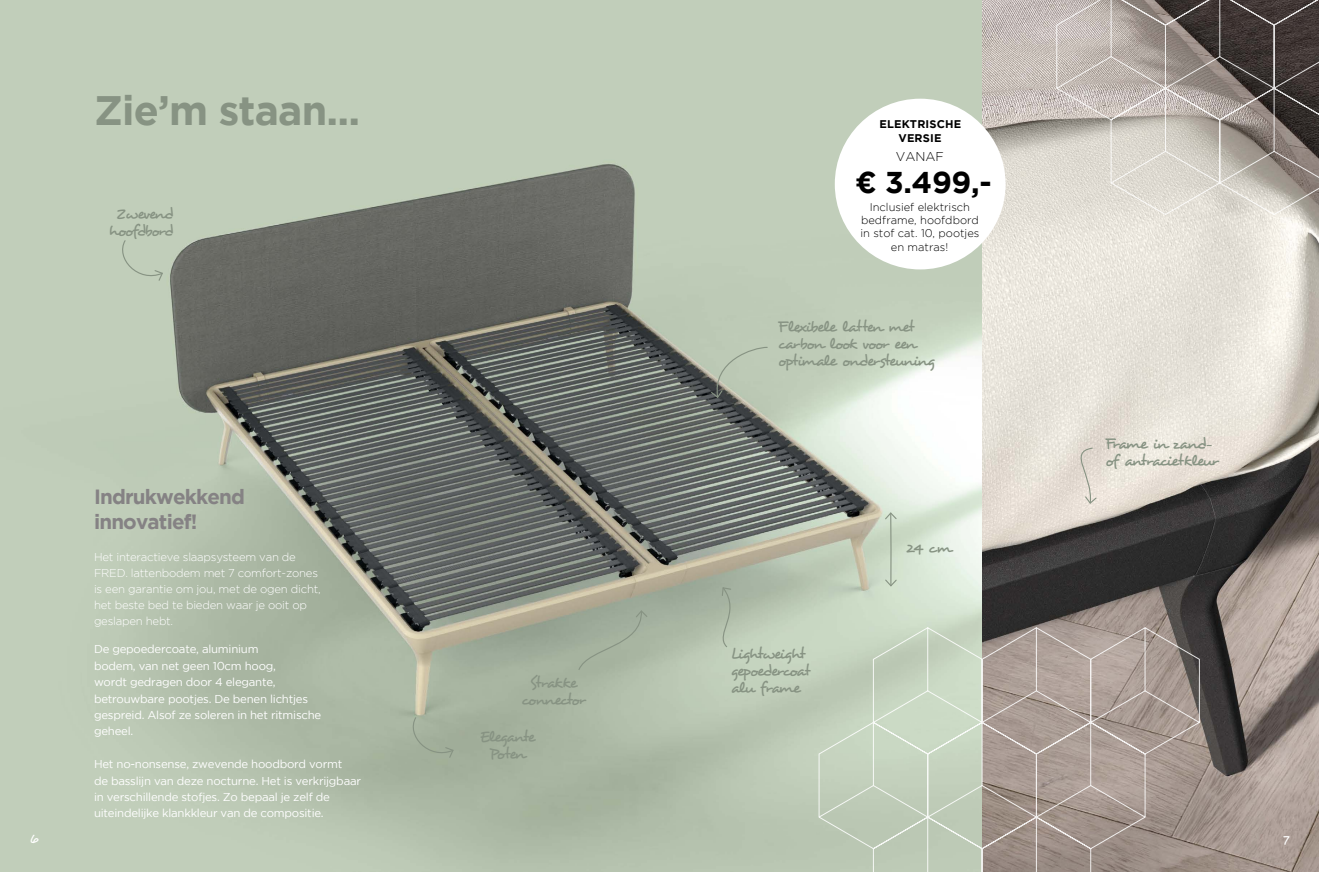
<style>
.page{position:relative;width:1319px;height:872px;background:#fff}
.page>*{position:absolute;margin:0;border:0;box-sizing:border-box;transform-origin:0 0}
.t1{font:700 41.1px "Gotham";letter-spacing:-.02em;color:#879383}
.t2{font:700 30px "Gotham";color:#000}
.t3{font:700 20.55px/24.6px "Gotham";letter-spacing:-.04em;color:#858284}
.t4{font:15.9px/17.1px "Desyrel";letter-spacing:-.085em;color:#879383;text-align:center}
.t5{font:300 12.75px "Gotham";color:#000}
.t6{font:12.45px "Desyrel";color:#fff}
.t7{font:11.4px/16.4px "Gotham";letter-spacing:-.02em;color:#fff}
.t8{font:300 11.4px/15.9px "Gotham";letter-spacing:-.02em;color:#fff}
.t9{font:300 11.1px/13.4px "Gotham";color:#000;text-align:center}
.t10{font:700 11.1px/13.4px "Gotham";letter-spacing:.015em;color:#000;text-align:center}
</style>
<div class="page">
<img style="left:0;top:0;width:981px;height:872px">
<img style="left:981px;top:0;width:337px;height:872px">
<svg style="left:818px;top:627px;width:381px;height:245px;background:#b2b0a3"></svg>
<svg style="left:1055px;top:0;width:263px;height:215px;background:#a29b95"></svg>
<div style="left:115px;top:239px;width:49px;height:44px;background:#c1ceba"></div>
<svg style="left:713px;top:586px;width:29px;height:62px;background:#aebba8"></svg>
<svg style="left:710px;top:346px;width:58px;height:53px;background:#b0bba9"></svg>
<svg style="left:883px;top:511px;width:14px;height:76px"></svg>
<svg style="left:577px;top:609px;width:71px;height:62px;background:#a2af9c"></svg>
<svg style="left:1066px;top:447px;width:31px;height:58px;background:#dfd8ce"></svg>
<div style="left:834px;top:99px;width:171px;height:170px;background:#fff;border-radius:50%"></div>
<div style="left:405px;top:716px;width:49px;height:44px;background:#a3b09c"></div>
<h1 class="t1" style="left:94px;top:87px;width:267px">Zie’m staan...</h1>
<h3 class="t4" style="left:108px;top:205px;width:67px">Zwevend hoofdbord</h3>
<h3 class="t3" style="left:94px;top:484px;width:152px">Indrukwekkend innovatief!</h3>
<p class="t8" style="left:94px;top:548px;width:228px">Het interactieve slaapsysteem van de FRED. lattenbodem met 7 comfort-zones is een garantie om jou, met de ogen dicht, het beste bed te bieden waar je ooit op geslapen hebt.</p>
<p class="t7" style="left:94px;top:641px;width:229px">De gepoedercoate, aluminium<br>bodem, van net geen 10cm hoog,<br>wordt gedragen door 4 elegante, betrouwbare pootjes. De benen lichtjes gespreid. Alsof ze soleren in het ritmische geheel.</p>
<p class="t7" style="left:94px;top:756px;width:268px">Het no-nonsense, zwevende hoodbord vormt<br>de basslijn van deze nocturne. Het is verkrijgbaar in verschillende stofjes. Zo bepaal je zelf de uiteindelijke klankkleur van de compositie.</p>
<h3 class="t4" style="left:521px;top:673px;width:66px">Strakke connector</h3>
<h3 class="t4" style="left:479px;top:728px;width:57px">Elegante<br>Poten</h3>
<p class="t10" style="left:879px;top:117px;width:83px">ELEKTRISCHE<br>VERSIE</p>
<p class="t5" style="left:895px;top:150px;width:50px">VANAF</p>
<h2 class="t2" style="left:854px;top:165px;width:138px">¤ 3.499,-</h2>
<p class="t9" style="left:860px;top:200px;width:120px">Inclusief elektrisch bedframe, hoofdbord in stof cat. 10, pootjes en matras!</p>
<h3 class="t4" style="left:777px;top:318px;width:159px;text-align:left">Flexibele latten met carbon look voor een optimale ondersteuning</h3>
<h3 class="t4" style="left:730px;top:645px;width:81px;text-align:left">Lightweight gepoedercoat alu frame</h3>
<h3 class="t4" style="left:905px;top:539px;width:47px">24 cm</h3>
<h3 class="t4" style="left:1104px;top:435px;width:115px;text-align:left">Frame in zand&shy;of antracietkleur</h3>
<p class="t6" style="left:30px;top:831px;width:10px">6</p>
<p class="t6" style="left:1282px;top:831px;width:8px">7</p>
</div>
